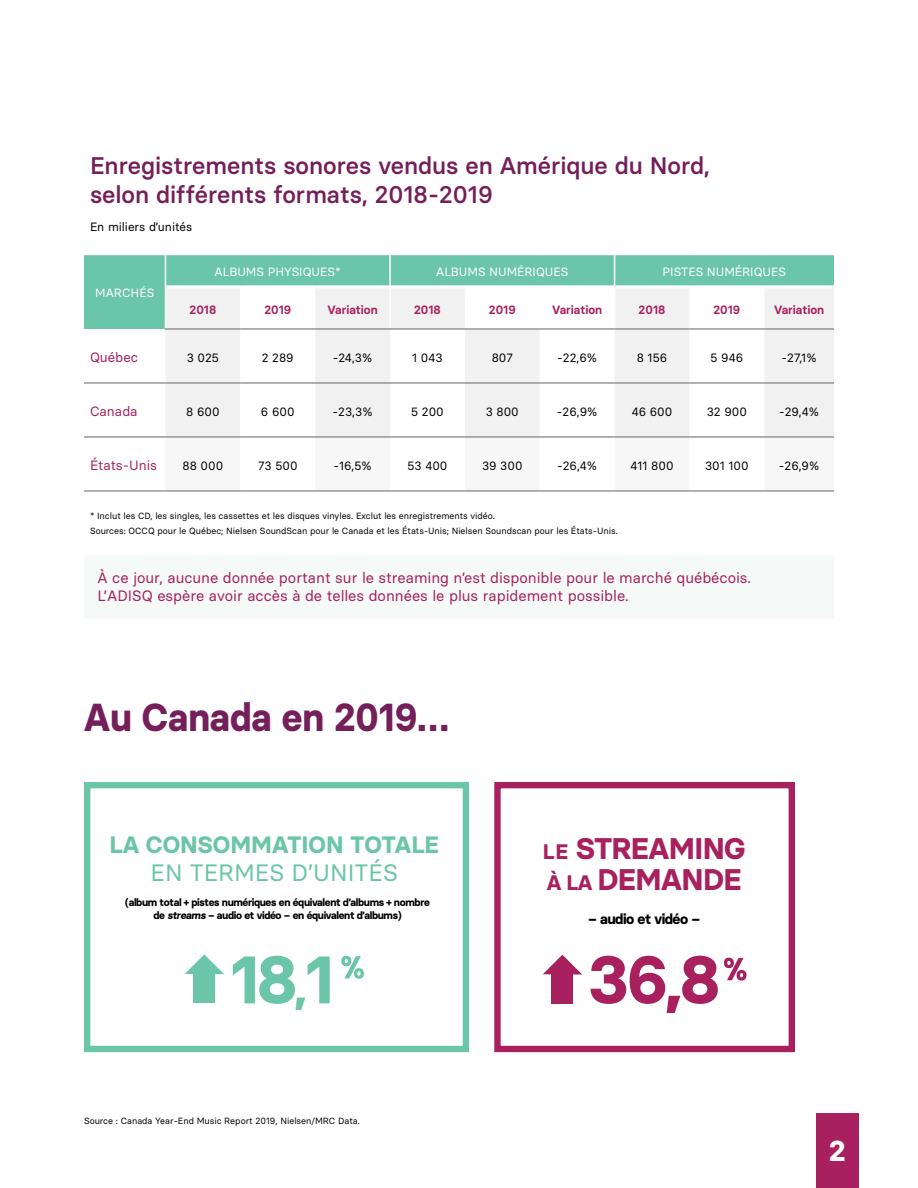
<style>
.page{position:relative;width:918px;height:1188px;background:#fff}
.page>*{position:absolute;margin:0;border:0;box-sizing:border-box;transform-origin:0 0}
.t1{font:700 66.9px "Basier Square";color:#6bc5a8}
.t2{font:700 66.9px "Basier Square";color:#a8205e}
.t3{font:700 39px "Basier Square";color:#741e5a;scale:.95 1}
.t4{font:700 29.85px/31.7px "Basier Square";letter-spacing:-.02em;color:#a8205e}
.t5{font:700 28.8px "Basier Square Mono";color:#fff}
.t6{font:500 24px/28.5px "Basier Square";color:#741e5a}
.t7{font:700 23.7px "Basier Square";color:#6bc5a8}
.t8{font:23.7px "Basier Square";color:#6bc5a8}
.t9{font:15px/18px "Basier Square";color:#a8205e}
.t10{font:700 14.25px "Basier Square";letter-spacing:-.03em;color:#000}
.t11{font:13.5px "Basier Square";color:#a8205e}
.t12{font:12px "Basier Square";color:#000}
.t13{font:12px "Basier Square";color:#fff}
.t14{font:600 12px "Basier Square";color:#a8205e}
.t15{font:700 10.5px/13.5px "Basier Square";letter-spacing:-.03em;color:#000;text-align:center}
.t16{font:9px/14.5px "Basier Square";color:#000}
.s1{font-size:21px}
.s2{font-size:48px}
</style>
<div class="page">
<div style="left:816px;top:1114px;width:43px;height:74px;background:#a8205e"></div>
<div style="left:84px;top:255px;width:750px;height:74px;background:#6bc5a8"></div>
<div style="left:165px;top:288px;width:669px;height:149px;background:#f1f1f2"></div>
<svg style="left:240px;top:288px;width:524px;height:149px"></svg>
<svg style="left:165px;top:490px;width:669px;height:1px"></svg>
<hr style="left:389px;top:255px;width:2px;height:30px;background:#fff">
<hr style="left:614px;top:255px;width:1px;height:30px;background:#fff">
<hr style="left:166px;top:285px;width:74px;height:3px;background:#fff">
<hr style="left:240px;top:285px;width:75px;height:3px;background:#fff">
<hr style="left:315px;top:285px;width:75px;height:3px;background:#fff">
<hr style="left:390px;top:285px;width:75px;height:3px;background:#fff">
<hr style="left:465px;top:285px;width:75px;height:3px;background:#fff">
<hr style="left:540px;top:285px;width:75px;height:3px;background:#fff">
<hr style="left:615px;top:285px;width:74px;height:3px;background:#fff">
<hr style="left:689px;top:285px;width:75px;height:3px;background:#fff">
<hr style="left:764px;top:285px;width:70px;height:3px;background:#fff">
<hr style="left:165px;top:255px;width:1px;height:32px;background:#fff">
<hr style="left:165px;top:287px;width:1px;height:42px;background:#fff">
<hr style="left:389px;top:288px;width:2px;height:41px;background:#fff">
<hr style="left:614px;top:288px;width:1px;height:41px;background:#fff">
<hr style="left:84px;top:491px;width:81px;height:1px;background:#636466">
<hr style="left:165px;top:491px;width:75px;height:1px;background:#636466">
<hr style="left:240px;top:491px;width:75px;height:1px;background:#636466">
<hr style="left:315px;top:491px;width:75px;height:1px;background:#636466">
<hr style="left:390px;top:491px;width:75px;height:1px;background:#636466">
<hr style="left:465px;top:491px;width:75px;height:1px;background:#636466">
<hr style="left:540px;top:491px;width:75px;height:1px;background:#636466">
<hr style="left:615px;top:491px;width:74px;height:1px;background:#636466">
<hr style="left:689px;top:491px;width:75px;height:1px;background:#636466">
<hr style="left:764px;top:491px;width:70px;height:1px;background:#636466">
<hr style="left:84px;top:383px;width:81px;height:1px;background:#636466">
<hr style="left:165px;top:329px;width:75px;height:1px;background:#636466">
<hr style="left:240px;top:329px;width:75px;height:1px;background:#636466">
<hr style="left:315px;top:329px;width:75px;height:1px;background:#636466">
<hr style="left:390px;top:329px;width:75px;height:1px;background:#636466">
<hr style="left:465px;top:329px;width:75px;height:1px;background:#636466">
<hr style="left:540px;top:329px;width:75px;height:1px;background:#636466">
<hr style="left:615px;top:329px;width:74px;height:1px;background:#636466">
<hr style="left:689px;top:329px;width:75px;height:1px;background:#636466">
<hr style="left:764px;top:329px;width:70px;height:1px;background:#636466">
<hr style="left:165px;top:383px;width:75px;height:1px;background:#636466">
<hr style="left:240px;top:383px;width:75px;height:1px;background:#636466">
<hr style="left:315px;top:383px;width:75px;height:1px;background:#636466">
<hr style="left:390px;top:383px;width:75px;height:1px;background:#636466">
<hr style="left:465px;top:383px;width:75px;height:1px;background:#636466">
<hr style="left:540px;top:383px;width:75px;height:1px;background:#636466">
<hr style="left:615px;top:383px;width:74px;height:1px;background:#636466">
<hr style="left:689px;top:383px;width:75px;height:1px;background:#636466">
<hr style="left:764px;top:383px;width:70px;height:1px;background:#636466">
<hr style="left:165px;top:437px;width:75px;height:1px;background:#636466">
<hr style="left:240px;top:437px;width:75px;height:1px;background:#636466">
<hr style="left:315px;top:437px;width:75px;height:1px;background:#636466">
<hr style="left:390px;top:437px;width:75px;height:1px;background:#636466">
<hr style="left:465px;top:437px;width:75px;height:1px;background:#636466">
<hr style="left:540px;top:437px;width:75px;height:1px;background:#636466">
<hr style="left:615px;top:437px;width:74px;height:1px;background:#636466">
<hr style="left:689px;top:437px;width:75px;height:1px;background:#636466">
<hr style="left:764px;top:437px;width:70px;height:1px;background:#636466">
<hr style="left:84px;top:437px;width:81px;height:1px;background:#636466">
<div style="left:84px;top:555px;width:750px;height:63px;background:#f5faf8"></div>
<div style="left:494px;top:782px;width:301px;height:270px;border:6px solid #a8205e"></div>
<div style="left:84px;top:782px;width:385px;height:270px;border:6px solid #6bc5a8"></div>
<div style="left:194px;top:971px;width:21px;height:32px;background:#6bc5a8"></div>
<svg style="left:185px;top:954px;width:39px;height:20px"></svg>
<svg style="left:341px;top:956px;width:23px;height:23px"></svg>
<div style="left:552px;top:971px;width:21px;height:32px;background:#a8205e"></div>
<svg style="left:543px;top:955px;width:39px;height:20px"></svg>
<svg style="left:724px;top:958px;width:23px;height:23px"></svg>
<h3 class="t6" style="left:90px;top:151px;width:621px">Enregistrements sonores vendus en Amérique du Nord, selon différents formats, 2018-2019</h3>
<h3 class="t12" style="left:90px;top:219px;width:104px">En miliers d’unités</h3>
<h3 class="t13" style="left:95px;top:286px;width:61px">MARCHÉS</h3>
<h3 class="t13" style="left:215px;top:265px;width:128px">ALBUMS PHYSIQUES*</h3>
<h3 class="t13" style="left:436px;top:265px;width:134px">ALBUMS NUMÉRIQUES</h3>
<h3 class="t13" style="left:662px;top:265px;width:125px">PISTES NUMÉRIQUES</h3>
<h3 class="t14" style="left:190px;top:302px;width:28px">2018</h3>
<h3 class="t14" style="left:264px;top:302px;width:28px">2019</h3>
<h3 class="t14" style="left:328px;top:302px;width:52px">Variation</h3>
<h3 class="t14" style="left:414px;top:302px;width:28px">2018</h3>
<h3 class="t14" style="left:489px;top:302px;width:28px">2019</h3>
<h3 class="t14" style="left:552px;top:302px;width:52px">Variation</h3>
<h3 class="t14" style="left:639px;top:302px;width:28px">2018</h3>
<h3 class="t14" style="left:713px;top:302px;width:28px">2019</h3>
<h3 class="t14" style="left:774px;top:302px;width:52px">Variation</h3>
<h3 class="t11" style="left:90px;top:349px;width:50px">Québec</h3>
<h3 class="t12" style="left:187px;top:350px;width:34px">3 025</h3>
<h3 class="t12" style="left:262px;top:350px;width:33px">2 289</h3>
<h3 class="t12" style="left:333px;top:350px;width:41px">-24,3%</h3>
<h3 class="t12" style="left:412px;top:350px;width:32px">1 043</h3>
<h3 class="t12" style="left:492px;top:350px;width:23px">807</h3>
<h3 class="t12" style="left:557px;top:350px;width:41px">-22,6%</h3>
<h3 class="t12" style="left:637px;top:350px;width:32px">8 156</h3>
<h3 class="t12" style="left:711px;top:350px;width:34px">5 946</h3>
<h3 class="t12" style="left:782px;top:350px;width:36px">-27,1%</h3>
<h3 class="t11" style="left:90px;top:403px;width:49px">Canada</h3>
<h3 class="t12" style="left:186px;top:404px;width:35px">8 600</h3>
<h3 class="t12" style="left:261px;top:404px;width:35px">6 600</h3>
<h3 class="t12" style="left:333px;top:404px;width:41px">-23,3%</h3>
<h3 class="t12" style="left:411px;top:404px;width:34px">5 200</h3>
<h3 class="t12" style="left:486px;top:404px;width:35px">3 800</h3>
<h3 class="t12" style="left:557px;top:404px;width:42px">-26,9%</h3>
<h3 class="t12" style="left:632px;top:404px;width:42px">46 600</h3>
<h3 class="t12" style="left:707px;top:404px;width:42px">32 900</h3>
<h3 class="t12" style="left:779px;top:404px;width:42px">-29,4%</h3>
<h3 class="t11" style="left:90px;top:457px;width:69px">États-Unis</h3>
<h3 class="t12" style="left:183px;top:458px;width:42px">88 000</h3>
<h3 class="t12" style="left:258px;top:458px;width:41px">73 500</h3>
<h3 class="t12" style="left:333px;top:458px;width:40px">-16,5%</h3>
<h3 class="t12" style="left:407px;top:458px;width:42px">53 400</h3>
<h3 class="t12" style="left:482px;top:458px;width:42px">39 300</h3>
<h3 class="t12" style="left:557px;top:458px;width:42px">-26,4%</h3>
<h3 class="t12" style="left:630px;top:458px;width:45px">411 800</h3>
<h3 class="t12" style="left:705px;top:458px;width:45px">301 100</h3>
<h3 class="t12" style="left:779px;top:458px;width:42px">-26,9%</h3>
<p class="t16" style="left:90px;top:509px;width:529px">* Inclut les CD, les singles, les cassettes et les disques vinyles. Exclut les enregistrements vidéo.<br>Sources: OCCQ pour le Québec; Nielsen SoundScan pour le Canada et les États-Unis; Nielsen Soundscan pour les États-Unis.</p>
<h3 class="t9" style="left:98px;top:569px;width:655px">À ce jour, aucune donnée portant sur le streaming n’est disponible pour le marché québécois.<br>L’ADISQ espère avoir accès à de telles données le plus rapidement possible.</h3>
<h2 class="t3" style="left:84px;top:693px;width:386px">Au Canada en 2019…</h2>
<h3 class="t7" style="left:110px;top:830px;width:331px">LA CONSOMMATION TOTALE</h3>
<h3 class="t8" style="left:151px;top:857px;width:249px">EN TERMES D’UNITÉS</h3>
<p class="t15" style="left:125px;top:895px;width:306px">(album total + pistes numériques en équivalent d’albums + nombre de streams – audio et vidéo – en équivalent d’albums)</p>
<h3 class="t4" style="left:543px;top:832px;width:204px"><span class="s1">LE</span> STREAMING<br><span class="s1">À LA</span> DEMANDE</h3>
<h3 class="t10" style="left:588px;top:910px;width:114px">– audio et vidéo –</h3>
<h1 class="t1" style="left:230px;top:938px;width:105px">18<span class="s2">,</span>1</h1>
<h1 class="t2" style="left:589px;top:938px;width:133px">36,8</h1>
<p class="t16" style="left:84px;top:1113px;width:277px">Source : Canada Year-End Music Report 2019, Nielsen/MRC Data.</p>
<h3 class="t5" style="left:828px;top:1133px;width:19px">2</h3>
</div>
